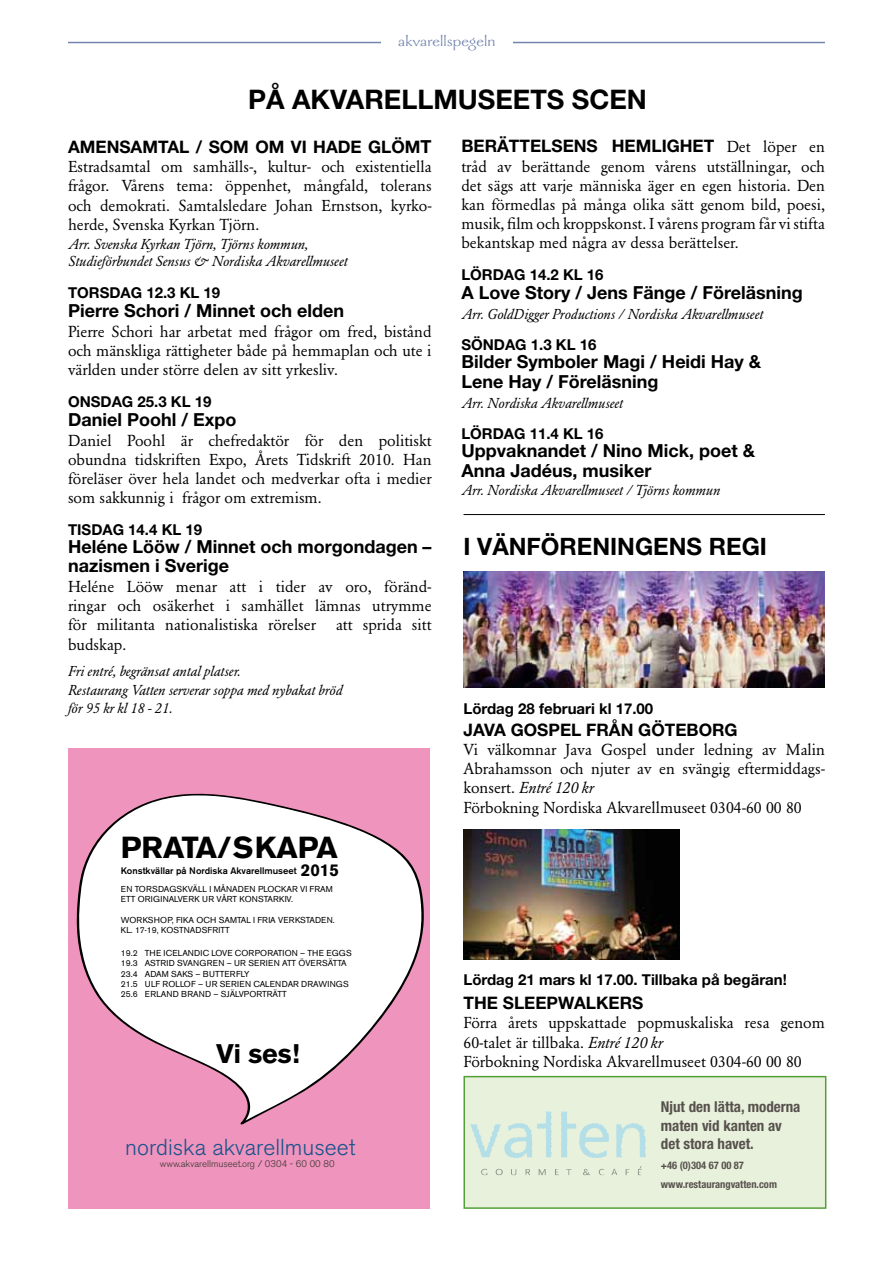
<style>
.page{position:relative;width:893px;height:1263px;background:#fff}
.page>*{position:absolute;margin:0;border:0;box-sizing:border-box;transform-origin:0 0}
.t1{font:700 30.15px "Akzidenz Grotesk BE";color:#000}
.t2{font:700 27px "Helvetica Neue";color:#000}
.t3{font:700 26.7px "Akzidenz Grotesk BE";color:#000}
.t4{font:700 24px "Helvetica Neue";color:#000}
.t5{font:300 22.95px "Akzidenz Grotesk BE";color:#18538c}
.t6{font:700 18px/20.1px "Helvetica Neue";color:#000}
.t7{font:700 17.25px "Helvetica Neue";color:#000}
.t8{font:16.5px "Galahad";letter-spacing:.02em;color:#7385af}
.t9{font:15.75px/19.2px "Garamond BE";color:#000;text-align:justify}
.t10{font:700 15px "Helvetica Neue";color:#000}
.t11{font:700 condensed 15px/19.5px "Helvetica Neue";color:#57514d}
.t12{font:italic 14.25px/17.1px "Garamond BE";color:#000}
.t13{font:700 condensed 10.5px/19.5px "Helvetica Neue";color:#57514d}
.t14{font:300 9.6px "Akzidenz Grotesk BE";color:#36352f}
.t15{font:500 9.45px "Akzidenz Grotesk BE";color:#000}
.t16{font:8.55px/10.4px "Akzidenz Grotesk BE";color:#000}
.s1{font-size:18px}
.s2{font-weight:700;font-size:16.95px}
.s3{font-family:"Garamond BE";font-weight:400;font-size:15.75px}
.s4{font-style:italic}
</style>
<div class="page">
<hr style="left:68px;top:42px;width:757px;height:1px;background:#7385af">
<div style="left:381px;top:26px;width:132px;height:29px;background:#fff"></div>
<img style="left:463px;top:572px;width:362px;height:116px">
<img style="left:463px;top:829px;width:216px;height:130px">
<div style="left:464px;top:1076px;width:362px;height:132px;background:#e8f1dc"></div>
<svg style="left:561px;top:1111px;width:16px;height:46px"></svg>
<svg style="left:537px;top:1111px;width:15px;height:46px"></svg>
<div style="left:463px;top:1076px;width:363px;height:133px;border:2px solid #539f38"></div>
<div style="left:68px;top:748px;width:361px;height:461px;background:#ef94bd"></div>
<svg style="left:76px;top:793px;width:348px;height:332px;fill:#fff"></svg>
<hr style="left:463px;top:514px;width:362px;height:1px;background:#000">
<p class="t8" style="left:398px;top:33px;width:99px">akvarellspegeln</p>
<h2 class="t2" style="left:248px;top:83px;width:400px">PÅ AKVARELLMUSEETS SCEN</h2>
<p class="t7" style="left:68px;top:136px;width:365px">AMENSAMTAL / SOM OM VI HADE GLÖM<span class="s1">T</span></p>
<p class="t9" style="left:68px;top:157px;width:365px">Estradsamtal om samhälls-, kultur- och existentiella frågor. Vårens tema: öppenhet, mångfald, tolerans och demokrati. Samtalsledare Johan Ernstson, kyrko&shy;herde, Svenska Kyrkan Tjörn.</p>
<p class="t12" style="left:68px;top:236px;width:281px">Arr. Svenska Kyrkan Tjörn, Tjörns kommun,<br>Studieförbundet Sensus &amp; Nordiska Akvarellmuseet</p>
<p class="t10" style="left:68px;top:283px;width:154px">TORSDAG 12.3 KL 19</p>
<p class="t6" style="left:68px;top:300px;width:277px">Pierre Schori / Minnet och elden</p>
<p class="t9" style="left:68px;top:322px;width:365px">Pierre Schori har arbetat med frågor om fred, bistånd och mänskliga rättigheter både på hemmaplan och ute i världen under större delen av sitt yrkesliv.</p>
<p class="t10" style="left:68px;top:392px;width:145px">ONSDAG 25.3 KL 19</p>
<p class="t6" style="left:68px;top:409px;width:170px">Daniel Poohl / Expo</p>
<p class="t9" style="left:68px;top:431px;width:365px">Daniel Poohl är chefredaktör för den politiskt obundna tidskriften Expo, Årets Tidskrift 2010. Han föreläser över hela landet och medverkar ofta i medier som sakkunnig i frågor om extremism.</p>
<p class="t10" style="left:68px;top:520px;width:136px">TISDAG 14.4 KL 19</p>
<p class="t6" style="left:68px;top:536px;width:365px;line-height:19.2px">Heléne Lööw / Minnet och morgondagen – nazismen i Sverige</p>
<p class="t9" style="left:68px;top:577px;width:365px">Heléne Lööw menar att i tider av oro, föränd&shy;ringar och osäkerhet i samhället lämnas utrymme för militanta nationalistiska rörelser</p>
<p class="t9" style="left:336px;top:615px;width:97px">att sprida sitt</p>
<p class="t9" style="left:68px;top:635px;width:60px">budskap.</p>
<p class="t12" style="left:68px;top:661px;width:276px;line-height:19.2px">Fri entré, begränsat antal platser.<br>Restaurang Vatten serverar soppa med nybakat bröd</p>
<p class="t12" style="left:68px;top:699px;width:106px">för 95 kr kl 18 - 21.</p>
<h1 class="t1" style="left:121px;top:830px;width:219px">PRATA/SKAPA</h1>
<p class="t16" style="left:121px;top:884px;width:213px">EN TORSDAGSKVÄLL I MÅNADEN PLOCKAR VI FRAM<br>ETT ORIGINALVERK UR VÅRT KONSTARKIV.</p>
<p class="t16" style="left:121px;top:915px;width:216px">WORKSHOP, FIKA OCH SAMTAL I FRIA VERKSTADEN.<br>KL. 17-19, KOSTNADSFRITT</p>
<p class="t16" style="left:121px;top:948px;width:232px">19.2 THE ICELANDIC LOVE CORPORATION – THE EGGS 19.3 ASTRID SVANGREN – UR SERIEN ATT ÖVERSÄTTA 23.4 ADAM SAKS – BUTTERFLY<br>21.5 ULF ROLLOF – UR SERIEN CALENDAR DRAWINGS 25.6 ERLAND BRAND – SJÄLVPORTRÄTT</p>
<p class="t15" style="left:121px;top:865px;width:220px">Konstkvällar på Nordiska Akvarellmuseet <span class="s2">2015</span></p>
<h3 class="t3" style="left:216px;top:1038px;width:85px">Vi ses!</h3>
<h3 class="t5" style="left:125px;top:1134px;width:232px">nordiska akvarellmuseet</h3>
<p class="t14" style="left:160px;top:1159px;width:176px">www.akvarellmuseet.org / 0304 - 60 00 80</p>
<p class="t7" style="left:461px;top:136px;width:365px">BERÄTTELSENS HEMLIGHET <span class="s3">Det löper en</span></p>
<p class="t9" style="left:461px;top:157px;width:365px">tråd av berättande genom vårens utställningar, och det sägs att varje människa äger en egen historia. Den kan förmedlas på många olika sätt genom bild, poesi, musik, film och kroppskonst. I vårens program får vi stifta bekantskap med några av dessa berättelser.</p>
<p class="t10" style="left:461px;top:265px;width:144px">LÖRDAG 14.2 KL 16</p>
<p class="t6" style="left:461px;top:282px;width:343px">A Love Story / Jens Fänge / Föreläsning</p>
<p class="t12" style="left:461px;top:305px;width:303px">Arr. GoldDigger Productions / Nordiska Akvarellmuseet</p>
<p class="t10" style="left:461px;top:336px;width:137px">SÖNDAG 1.3 KL 16</p>
<p class="t6" style="left:461px;top:351px;width:301px">Bilder Symboler Magi / Heidi Hay &amp;<br>Lene Hay / Föreläsning</p>
<p class="t12" style="left:461px;top:395px;width:163px">Arr. Nordiska Akvarellmuseet</p>
<p class="t10" style="left:461px;top:425px;width:144px">LÖRDAG 11.4 KL 16</p>
<p class="t6" style="left:461px;top:440px;width:295px">Uppvaknandet / Nino Mick, poet &amp;<br>Anna Jadéus, musiker</p>
<p class="t12" style="left:461px;top:482px;width:260px">Arr. Nordiska Akvarellmuseet / Tjörns kommun</p>
<h3 class="t4" style="left:463px;top:531px;width:305px">I VÄNFÖRENINGENS REGI</h3>
<p class="t10" style="left:463px;top:699px;width:191px">Lördag 28 februari kl 17.00</p>
<p class="t7" style="left:463px;top:719px;width:276px">JAVA GOSPEL FRÅN GÖTEBORG</p>
<p class="t9" style="left:463px;top:740px;width:363px;text-align:left">Vi välkomnar Java Gospel under ledning av Malin Abrahamsson och njuter av en svängig eftermiddags&shy;konsert. <span class="s4">Entré 120 kr<br></span>Förbokning Nordiska Akvarellmuseet 0304-60 00 80</p>
<p class="t10" style="left:463px;top:970px;width:325px">Lördag 21 mars kl 17.00. Tillbaka på begäran!</p>
<p class="t7" style="left:463px;top:992px;width:181px">THE SLEEPWALKERS</p>
<p class="t9" style="left:463px;top:1013px;width:363px;text-align:left">Förra årets uppskattade popmuskaliska resa genom<br>60-talet är tillbaka. <span class="s4">Entré 120 kr<br></span>Förbokning Nordiska Akvarellmuseet 0304-60 00 80</p>
<p class="t11" style="left:661px;top:1096px;width:141px">Njut den lätta, moderna maten vid kanten av</p>
<p class="t11" style="left:661px;top:1134px;width:94px">det stora havet.</p>
<p class="t13" style="left:661px;top:1155px;width:118px">+46 (0)304 67 00 87 www.restaurangvatten.com</p>
</div>
